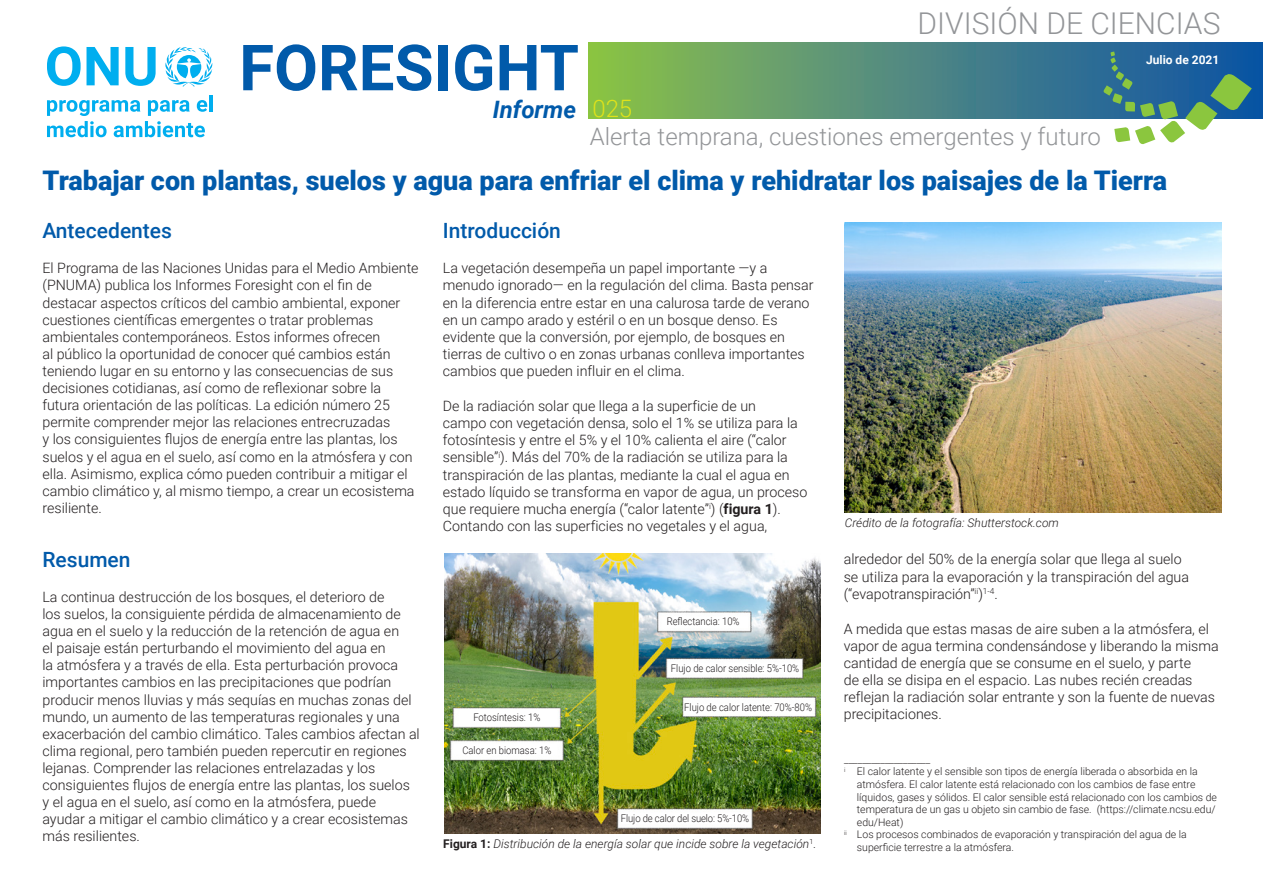
<style>
.page{position:relative;width:1263px;height:893px;background:#fff}
.page>*{position:absolute;margin:0;border:0;box-sizing:border-box;transform-origin:0 0}
.t1{font:700 63.6px "Roboto";color:#015aaa}
.t2{font:300 30px "Roboto";color:#939598}
.t3{font:900 27px "Roboto";color:#015aaa}
.t4{font:300 24px "Roboto";color:#939598}
.t5{font:italic 700 24px "Roboto";color:#015aaa}
.t6{font:300 24px "Roboto";color:#dfe21a}
.FB_Section_heading{font:500 21px "Roboto";color:#015aaa}
.t7{font:300 15px "Roboto";color:#231f20}
.Body{font:300 14.25px/17.1px "Roboto";color:#231f20}
.FB_Section_heading-2{font:italic 300 12px "Roboto";color:#231f20}
.t8{font:700 12px "Roboto";color:#fff}
.FB_Section_heading-3{font:300 10.5px/12.6px "Roboto";color:#231f20}
.FB_Section_heading-4{font:300 10.5px "Roboto";color:#231f20;scale:.9 1}
.s1{font-weight:700}
.s2{font-weight:700;font-style:normal}
.s3{font-style:normal}
</style>
<div class="page">
<img style="left:845px;top:223px;width:376px;height:290px">
<svg style="left:589px;top:43px;width:674px;height:76px;background:#5a9374"></svg>
<svg style="left:1103px;top:42px;width:149px;height:103px"></svg>
<img style="left:444px;top:554px;width:377px;height:279px">
<hr style="left:209px;top:96px;width:3px;height:16px;background:#00aeef">
<svg style="left:47px;top:100px;width:160px;height:37px"></svg>
<svg style="left:165px;top:47px;width:48px;height:40px"></svg>
<svg style="left:47px;top:46px;width:34px;height:40px"></svg>
<svg style="left:87px;top:47px;width:32px;height:38px"></svg>
<svg style="left:125px;top:47px;width:31px;height:39px"></svg>
<p class="t1" style="left:239px;top:23px;width:341px">FORESIGHT</p>
<p class="t5" style="left:493px;top:93px;width:85px">Informe</p>
<p class="t2" style="left:917px;top:2px;width:304px">DIVISIÓN DE CIENCIAS</p>
<p class="t7" style="left:1189px;top:6px;width:10px">1</p>
<p class="t6" style="left:592px;top:91px;width:41px">025</p>
<p class="t4" style="left:590px;top:119px;width:513px">Alerta temprana, cuestiones emergentes y futuro</p>
<p class="t8" style="left:1146px;top:52px;width:75px">Julio de 2021</p>
<p class="t3" style="left:43px;top:162px;width:1126px">Trabajar con plantas, suelos y agua para enfriar el clima y rehidratar los paisajes de la Tierra</p>
<p class="FB_Section_heading" style="left:42px;top:216px;width:131px">Antecedentes</p>
<p class="Body" style="left:42px;top:259px;width:378px">El Programa de las Naciones Unidas para el Medio Ambiente (PNUMA) publica los Informes Foresight con el fin de destacar aspectos críticos del cambio ambiental, exponer cuestiones científicas emergentes o tratar problemas ambientales contemporáneos. Estos informes ofrecen<br>al público la oportunidad de conocer qué cambios están teniendo lugar en su entorno y las consecuencias de sus decisiones cotidianas, así como de reflexionar sobre la futura orientación de las políticas. La edición número 25 permite comprender mejor las relaciones entrecruzadas<br>y los consiguientes flujos de energía entre las plantas, los suelos y el agua en el suelo, así como en la atmósfera y con ella. Asimismo, explica cómo pueden contribuir a mitigar el cambio climático y, al mismo tiempo, a crear un ecosistema resiliente.</p>
<p class="FB_Section_heading" style="left:42px;top:545px;width:90px">Resumen</p>
<p class="Body" style="left:42px;top:588px;width:379px">La continua destrucción de los bosques, el deterioro de<br>los suelos, la consiguiente pérdida de almacenamiento de agua en el suelo y la reducción de la retención de agua en<br>el paisaje están perturbando el movimiento del agua en<br>la atmósfera y a través de ella. Esta perturbación provoca importantes cambios en las precipitaciones que podrían producir menos lluvias y más sequías en muchas zonas del mundo, un aumento de las temperaturas regionales y una exacerbación del cambio climático. Tales cambios afectan al clima regional, pero también pueden repercutir en regiones lejanas. Comprender las relaciones entrelazadas y los consiguientes flujos de energía entre las plantas, los suelos y el agua en el suelo, así como en la atmósfera, puede ayudar a mitigar el cambio climático y a crear ecosistemas más resilientes.</p>
<p class="FB_Section_heading" style="left:443px;top:216px;width:120px">Introducción</p>
<p class="Body" style="left:443px;top:259px;width:372px">La vegetación desempeña un papel importante —y a menudo ignorado— en la regulación del clima. Basta pensar en la diferencia entre estar en una calurosa tarde de verano en un campo arado y estéril o en un bosque denso. Es evidente que la conversión, por ejemplo, de bosques en tierras de cultivo o en zonas urbanas conlleva importantes cambios que pueden influir en el clima.</p>
<p class="Body" style="left:443px;top:397px;width:366px">De la radiación solar que llega a la superficie de un<br>campo con vegetación densa, solo el 1% se utiliza para la fotosíntesis y entre el 5% y el 10% calienta el aire (“calor sensible”<sup>i</sup>). Más del 70% de la radiación se utiliza para la transpiración de las plantas, mediante la cual el agua en estado líquido se transforma en vapor de agua, un proceso que requiere mucha energía (“calor latente”<sup>i</sup>) (<span class="s1">figura 1</span>).<br>Contando con las superficies no vegetales y el agua,</p>
<p class="FB_Section_heading-4" style="left:473px;top:710px;width:76px">Fotosíntesis: 1%</p>
<p class="FB_Section_heading-4" style="left:462px;top:743px;width:100px">Calor en biomasa: 1%</p>
<p class="FB_Section_heading-4" style="left:667px;top:614px;width:82px">Reflectancia: 10%</p>
<p class="FB_Section_heading-4" style="left:671px;top:661px;width:144px">Flujo de calor sensible: 5%-10%</p>
<p class="FB_Section_heading-4" style="left:684px;top:700px;width:143px">Flujo de calor latente: 70%-80%</p>
<p class="FB_Section_heading-4" style="left:621px;top:811px;width:144px">Flujo de calor del suelo: 5%-10%</p>
<p class="FB_Section_heading-2" style="left:443px;top:836px;width:374px"><span class="s2">Figura 1:</span> Distribución de la energía solar que incide sobre la vegetación<sup>1</sup><span class="s3">.</span></p>
<p class="FB_Section_heading-2" style="left:845px;top:514px;width:216px">Crédito de la fotografía: Shutterstock.com</p>
<p class="Body" style="left:844px;top:550px;width:347px">alrededor del 50% de la energía solar que llega al suelo se utiliza para la evaporación y la transpiración del agua (“evapotranspiración”<sup>ii</sup>)<sup>1-4</sup>.</p>
<p class="Body" style="left:844px;top:620px;width:376px">A medida que estas masas de aire suben a la atmósfera, el vapor de agua termina condensándose y liberando la misma cantidad de energía que se consume en el suelo, y parte<br>de ella se disipa en el espacio. Las nubes recién creadas reflejan la radiación solar entrante y son la fuente de nuevas precipitaciones.</p>
<p class="FB_Section_heading-3" style="left:844px;top:752px;width:88px">___________________</p>
<p class="FB_Section_heading-3" style="left:857px;top:765px;width:362px;text-indent:-13px"><sup>i</sup> El calor latente y el sensible son tipos de energía liberada o absorbida en la atmósfera. El calor latente está relacionado con los cambios de fase entre líquidos, gases y sólidos. El calor sensible está relacionado con los cambios de temperatura de un gas u objeto sin cambio de fase. (https://climate.ncsu.edu/ edu/Heat)</p>
<p class="FB_Section_heading-3" style="left:857px;top:828px;width:331px;text-indent:-13px"><sup>ii</sup> Los procesos combinados de evaporación y transpiración del agua de la superficie terrestre a la atmósfera.</p>
</div>
